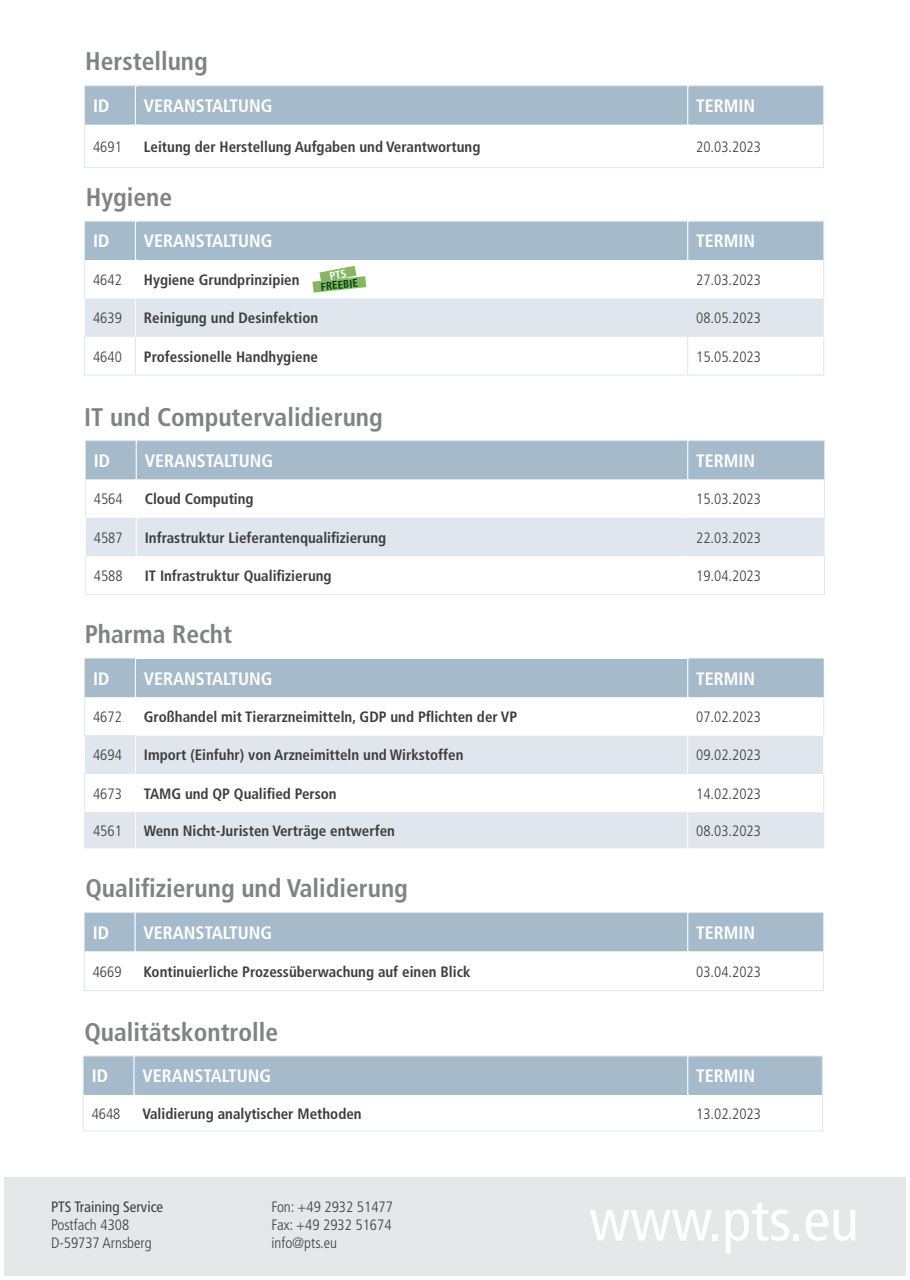
<style>
.page{position:relative;width:910px;height:1280px;background:#fff}
.page>*{position:absolute;margin:0;border:0;box-sizing:border-box;transform-origin:0 0}
.t1{font:condensed 60px "Frutiger LT Std";color:#fff}
.t2{font:700 condensed 25.5px "Frutiger LT Std";color:#808285}
.Themengebiet_Tabelle{font:700 condensed 18px "Frutiger LT Std";color:#fff}
.t3{font:700 condensed 15px "Frutiger LT Std";color:#3e3e3f}
.t4{font:300 condensed 15px "Frutiger LT Std";color:#3e3e3f}
.t5{font:condensed 15px "Frutiger LT Std";color:#3e3e3f}
.t6{font:700 condensed 11.25px "Frutiger LT Std";color:#004111}
</style>
<div class="page">
<hr style="left:84px;top:85px;width:51px;height:1px;background:#e0e6ed">
<hr style="left:84px;top:86px;width:1px;height:39px;background:#e0e6ed">
<hr style="left:688px;top:85px;width:136px;height:1px;background:#e0e6ed">
<hr style="left:823px;top:86px;width:1px;height:39px;background:#e0e6ed">
<hr style="left:135px;top:85px;width:553px;height:1px;background:#e0e6ed">
<div style="left:85px;top:86px;width:738px;height:39px;background:#a5bbcc"></div>
<hr style="left:823px;top:125px;width:1px;height:42px;background:#e0e6ed">
<hr style="left:84px;top:125px;width:1px;height:42px;background:#e0e6ed">
<hr style="left:84px;top:167px;width:51px;height:1px;background:#e0e6ed">
<hr style="left:135px;top:167px;width:553px;height:1px;background:#e0e6ed">
<hr style="left:688px;top:167px;width:136px;height:1px;background:#e0e6ed">
<svg style="left:85px;top:265px;width:738px;height:110px"></svg>
<hr style="left:84px;top:221px;width:51px;height:1px;background:#e0e6ed">
<hr style="left:84px;top:222px;width:1px;height:38px;background:#e0e6ed">
<div style="left:85px;top:221px;width:739px;height:39px;background:#a5bbcc"></div>
<hr style="left:135px;top:260px;width:1px;height:38px;background:#fff">
<hr style="left:687px;top:260px;width:1px;height:38px;background:#fff">
<hr style="left:823px;top:260px;width:1px;height:38px;background:#e0e6ed">
<hr style="left:84px;top:260px;width:1px;height:38px;background:#e0e6ed">
<hr style="left:84px;top:337px;width:1px;height:38px;background:#e0e6ed">
<hr style="left:823px;top:337px;width:1px;height:38px;background:#e0e6ed">
<hr style="left:135px;top:337px;width:1px;height:38px;background:#e0e6ed">
<hr style="left:687px;top:337px;width:1px;height:38px;background:#e0e6ed">
<hr style="left:84px;top:375px;width:51px;height:1px;background:#e0e6ed">
<hr style="left:135px;top:375px;width:553px;height:1px;background:#e0e6ed">
<hr style="left:688px;top:375px;width:136px;height:1px;background:#e0e6ed">
<div style="left:86px;top:518px;width:739px;height:38px;background:#e0e6ed"></div>
<hr style="left:85px;top:440px;width:51px;height:1px;background:#e0e6ed">
<hr style="left:688px;top:440px;width:137px;height:1px;background:#e0e6ed">
<hr style="left:136px;top:440px;width:552px;height:1px;background:#e0e6ed">
<div style="left:85px;top:441px;width:740px;height:39px;background:#a5bbcc"></div>
<hr style="left:824px;top:480px;width:1px;height:38px;background:#e0e6ed">
<hr style="left:85px;top:480px;width:1px;height:38px;background:#e0e6ed">
<hr style="left:824px;top:556px;width:1px;height:38px;background:#e0e6ed">
<hr style="left:85px;top:556px;width:1px;height:38px;background:#e0e6ed">
<hr style="left:136px;top:518px;width:1px;height:38px;background:#fff">
<hr style="left:85px;top:594px;width:51px;height:1px;background:#e0e6ed">
<hr style="left:136px;top:594px;width:552px;height:1px;background:#e0e6ed">
<hr style="left:688px;top:594px;width:137px;height:1px;background:#e0e6ed">
<div style="left:85px;top:736px;width:50px;height:38px;background:#e0e6ed"></div>
<div style="left:136px;top:736px;width:687px;height:38px;background:#e0e6ed"></div>
<div style="left:85px;top:812px;width:738px;height:36px;background:#e0e6ed"></div>
<div style="left:85px;top:658px;width:739px;height:40px;background:#a5bbcc"></div>
<hr style="left:135px;top:697px;width:1px;height:39px;background:#fff">
<hr style="left:687px;top:697px;width:1px;height:39px;background:#fff">
<hr style="left:823px;top:697px;width:1px;height:39px;background:#e0e6ed">
<hr style="left:84px;top:697px;width:1px;height:39px;background:#e0e6ed">
<hr style="left:687px;top:736px;width:1px;height:38px;background:#fff">
<hr style="left:687px;top:812px;width:1px;height:36px;background:#fff">
<hr style="left:135px;top:812px;width:1px;height:36px;background:#fff">
<hr style="left:84px;top:774px;width:1px;height:38px;background:#e0e6ed">
<hr style="left:823px;top:774px;width:1px;height:38px;background:#e0e6ed">
<hr style="left:84px;top:812px;width:1px;height:36px;background:#e0e6ed">
<hr style="left:823px;top:812px;width:1px;height:36px;background:#e0e6ed">
<hr style="left:688px;top:912px;width:136px;height:1px;background:#e0e6ed">
<hr style="left:823px;top:913px;width:1px;height:38px;background:#e0e6ed">
<div style="left:84px;top:912px;width:739px;height:40px;background:#a5bbcc"></div>
<hr style="left:135px;top:951px;width:1px;height:39px;background:#fff">
<hr style="left:687px;top:951px;width:1px;height:39px;background:#fff">
<hr style="left:823px;top:951px;width:1px;height:39px;background:#e0e6ed">
<hr style="left:84px;top:951px;width:1px;height:39px;background:#e0e6ed">
<hr style="left:84px;top:990px;width:51px;height:1px;background:#e0e6ed">
<hr style="left:135px;top:990px;width:553px;height:1px;background:#e0e6ed">
<hr style="left:688px;top:990px;width:136px;height:1px;background:#e0e6ed">
<hr style="left:822px;top:1056px;width:1px;height:39px;background:#e0e6ed">
<div style="left:83px;top:1056px;width:739px;height:39px;background:#a5bbcc"></div>
<hr style="left:822px;top:1095px;width:1px;height:35px;background:#e0e6ed">
<hr style="left:83px;top:1095px;width:1px;height:35px;background:#e0e6ed">
<hr style="left:83px;top:1130px;width:51px;height:1px;background:#e0e6ed">
<hr style="left:134px;top:1130px;width:554px;height:1px;background:#e0e6ed">
<hr style="left:688px;top:1130px;width:135px;height:1px;background:#e0e6ed">
<div style="left:4px;top:1177px;width:902px;height:99px;background:#e6e7e9"></div>
<svg style="left:85px;top:266px;width:739px;height:71px"></svg>
<h1 class="t2" style="left:85px;top:46px;width:124px">Herstellung</h1>
<p class="Themengebiet_Tabelle" style="left:93px;top:95px;width:18px">ID</p>
<p class="Themengebiet_Tabelle" style="left:144px;top:95px;width:130px">VERANSTALTUNG</p>
<p class="Themengebiet_Tabelle" style="left:696px;top:95px;width:61px">TERMIN</p>
<p class="t4" style="left:93px;top:138px;width:30px">4691</p>
<p class="t3" style="left:144px;top:138px;width:338px">Leitung der Herstellung Aufgaben und Verantwortung</p>
<p class="t4" style="left:696px;top:138px;width:66px">20.03.2023</p>
<h1 class="t2" style="left:86px;top:182px;width:88px">Hygiene</h1>
<p class="Themengebiet_Tabelle" style="left:93px;top:231px;width:18px">ID</p>
<p class="Themengebiet_Tabelle" style="left:144px;top:231px;width:130px">VERANSTALTUNG</p>
<p class="Themengebiet_Tabelle" style="left:696px;top:231px;width:61px">TERMIN</p>
<p class="t4" style="left:93px;top:271px;width:30px">4642</p>
<p class="t3" style="left:144px;top:271px;width:157px">Hygiene Grundprinzipien</p>
<p class="t4" style="left:696px;top:271px;width:66px">27.03.2023</p>
<p class="t4" style="left:93px;top:310px;width:30px">4639</p>
<p class="t3" style="left:144px;top:309px;width:176px">Reinigung und Desinfektion</p>
<p class="t4" style="left:696px;top:310px;width:66px">08.05.2023</p>
<p class="t4" style="left:93px;top:348px;width:30px">4640</p>
<p class="t3" style="left:144px;top:347px;width:176px">Professionelle Handhygiene</p>
<p class="t4" style="left:696px;top:348px;width:66px">15.05.2023</p>
<h1 class="t6" style="left:320px;top:280px;width:39px;rotate:-6deg">FREEBIE</h1>
<h1 class="t2" style="left:84px;top:402px;width:300px">IT und Computervalidierung</h1>
<p class="Themengebiet_Tabelle" style="left:94px;top:450px;width:18px">ID</p>
<p class="Themengebiet_Tabelle" style="left:145px;top:450px;width:130px">VERANSTALTUNG</p>
<p class="Themengebiet_Tabelle" style="left:696px;top:450px;width:61px">TERMIN</p>
<p class="t4" style="left:94px;top:491px;width:30px">4564</p>
<p class="t3" style="left:145px;top:490px;width:110px">Cloud Computing</p>
<p class="t4" style="left:696px;top:491px;width:66px">15.03.2023</p>
<p class="t4" style="left:94px;top:529px;width:30px">4587</p>
<p class="t3" style="left:145px;top:528px;width:243px">Infrastruktur Lieferantenqualifizierung</p>
<p class="t4" style="left:696px;top:529px;width:66px">22.03.2023</p>
<p class="t4" style="left:94px;top:567px;width:30px">4588</p>
<p class="t3" style="left:145px;top:567px;width:188px">IT Infrastruktur Qualifizierung</p>
<p class="t4" style="left:696px;top:567px;width:66px">19.04.2023</p>
<h1 class="t2" style="left:85px;top:619px;width:149px">Pharma Recht</h1>
<p class="Themengebiet_Tabelle" style="left:93px;top:668px;width:18px">ID</p>
<p class="Themengebiet_Tabelle" style="left:144px;top:668px;width:130px">VERANSTALTUNG</p>
<p class="Themengebiet_Tabelle" style="left:696px;top:668px;width:61px">TERMIN</p>
<p class="t4" style="left:93px;top:708px;width:30px">4672</p>
<p class="t3" style="left:144px;top:708px;width:375px">Großhandel mit Tierarzneimitteln, GDP und Pflichten der VP</p>
<p class="t4" style="left:696px;top:708px;width:66px">07.02.2023</p>
<p class="t4" style="left:93px;top:747px;width:30px">4694</p>
<p class="t3" style="left:144px;top:746px;width:321px">Import (Einfuhr) von Arzneimitteln und Wirkstoffen</p>
<p class="t4" style="left:696px;top:747px;width:66px">09.02.2023</p>
<p class="t4" style="left:93px;top:785px;width:30px">4673</p>
<p class="t3" style="left:144px;top:785px;width:194px">TAMG und QP Qualified Person</p>
<p class="t4" style="left:696px;top:785px;width:66px">14.02.2023</p>
<p class="t4" style="left:93px;top:822px;width:30px">4561</p>
<p class="t3" style="left:144px;top:822px;width:253px">Wenn Nicht-Juristen Verträge entwerfen</p>
<p class="t4" style="left:696px;top:822px;width:66px">08.03.2023</p>
<h1 class="t2" style="left:85px;top:873px;width:324px">Qualifizierung und Validierung</h1>
<p class="Themengebiet_Tabelle" style="left:93px;top:922px;width:18px">ID</p>
<p class="Themengebiet_Tabelle" style="left:144px;top:922px;width:130px">VERANSTALTUNG</p>
<p class="Themengebiet_Tabelle" style="left:696px;top:922px;width:61px">TERMIN</p>
<p class="t4" style="left:93px;top:963px;width:30px">4669</p>
<p class="t3" style="left:144px;top:962px;width:328px">Kontinuierliche Prozessüberwachung auf einen Blick</p>
<p class="t4" style="left:696px;top:963px;width:66px">03.04.2023</p>
<h1 class="t2" style="left:84px;top:1017px;width:195px">Qualitätskontrolle</h1>
<p class="Themengebiet_Tabelle" style="left:92px;top:1065px;width:18px">ID</p>
<p class="Themengebiet_Tabelle" style="left:142px;top:1065px;width:130px">VERANSTALTUNG</p>
<p class="Themengebiet_Tabelle" style="left:696px;top:1065px;width:61px">TERMIN</p>
<p class="t4" style="left:92px;top:1105px;width:30px">4648</p>
<p class="t3" style="left:143px;top:1104px;width:221px">Validierung analytischer Methoden</p>
<p class="t4" style="left:696px;top:1105px;width:66px">13.02.2023</p>
<p class="t5" style="left:51px;top:1198px;width:114px">PTS Training Service</p>
<p class="t4" style="left:51px;top:1216px;width:80px">Postfach 4308</p>
<p class="t4" style="left:51px;top:1234px;width:102px">D-59737 Arnsberg</p>
<p class="t4" style="left:271px;top:1198px;width:123px">Fon: +49 2932 51477</p>
<p class="t4" style="left:271px;top:1216px;width:122px">Fax: +49 2932 51674</p>
<p class="t4" style="left:271px;top:1234px;width:67px">info@pts.eu</p>
<p class="t1" style="left:589px;top:1185px;width:271px">www.pts.eu</p>
</div>
